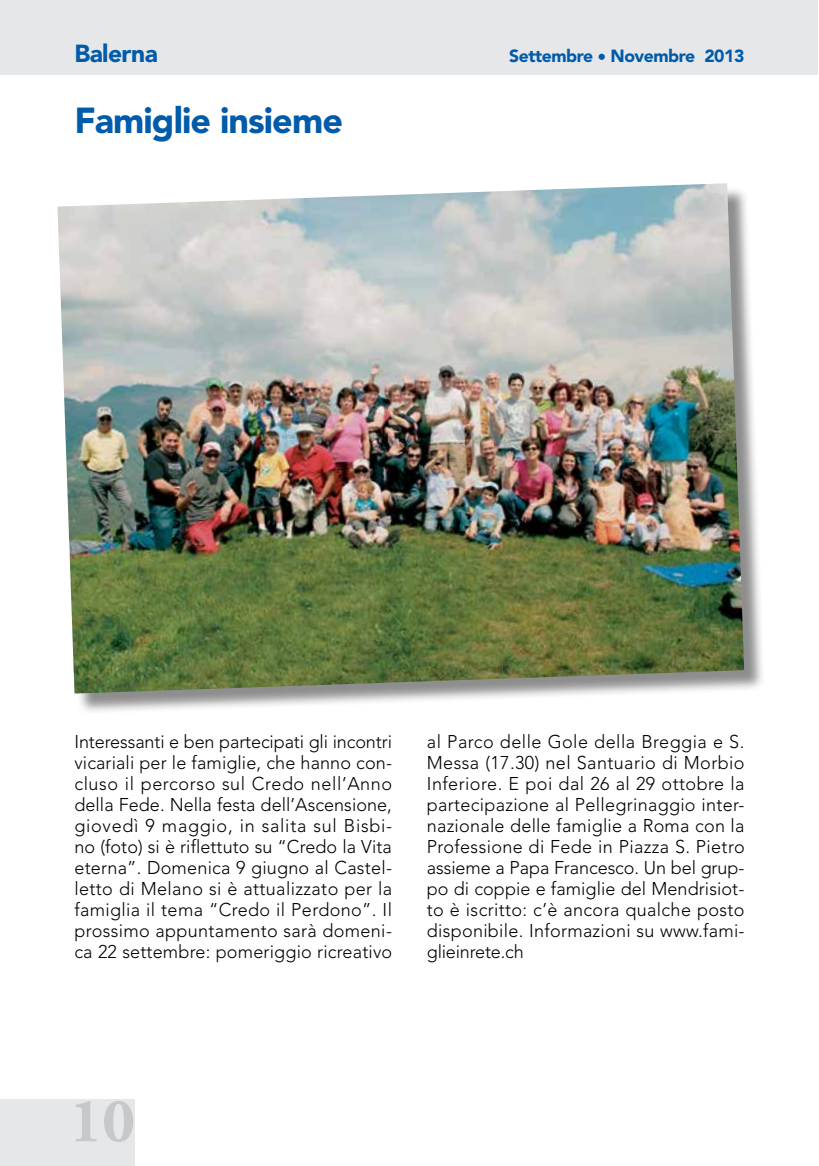
<style>
.page{position:relative;width:819px;height:1166px;background:#fff}
.page>*{position:absolute;margin:0;border:0;box-sizing:border-box;transform-origin:0 0}
.t1{font:700 63px "Adobe Garamond Pro";color:#c7c8ca}
.t2{font:900 35.88px "Avenir";letter-spacing:-.025em;color:#005baa}
.t3{font:900 24.5px "Avenir";letter-spacing:-.025em;color:#005baa}
.t4{font:300 18.38px/21px "Avenir";letter-spacing:.015em;color:#000;text-align:justify}
.t5{font:900 17.5px "Avenir";letter-spacing:-.025em;color:#005baa}
</style>
<div class="page">
<div style="left:0;top:1099px;width:134px;height:67px;background:#e6e7e8"></div>
<div style="left:0;top:0;width:817px;height:74px;background:#e6e7e8"></div>
<div style="left:61px;top:186px;width:704px;height:529px;background:#000;opacity:.45"></div>
<img style="left:57px;top:183px;width:687px;height:510px">
<h3 class="t3" style="left:74px;top:38px;width:85px">Balerna</h3>
<p class="t5" style="left:509px;top:45px;width:237px">Settembre • Novembre 2013</p>
<h2 class="t2" style="left:74px;top:98px;width:270px">Famiglie insieme</h2>
<p class="t4" style="left:74px;top:731px;width:319px">Interessanti e ben partecipati gli incontri vicariali per le famiglie, che hanno con&shy;cluso il percorso sul Credo nell’Anno della Fede. Nella festa dell’Ascensione, giovedì 9 maggio, in salita sul Bisbi&shy;no (foto) si è riflettuto su “Credo la Vita eterna”. Domenica 9 giugno al Castel&shy;letto di Melano si è attualizzato per la famiglia il tema “Credo il Perdono”. Il prossimo appuntamento sarà domeni&shy;ca 22 settembre: pomeriggio ricreativo</p>
<p class="t4" style="left:427px;top:731px;width:319px">al Parco delle Gole della Breggia e S.<br>Messa (17.30) nel Santuario di Morbio Inferiore. E poi dal 26 al 29 ottobre la partecipazione al Pellegrinaggio inter&shy;nazionale delle famiglie a Roma con la Professione di Fede in Piazza S. Pietro assieme a Papa Francesco. Un bel grup&shy;po di coppie e famiglie del Mendrisiot&shy;to è iscritto: c’è ancora qualche posto disponibile. Informazioni su www.fami&shy;glieinrete.ch</p>
<h1 class="t1" style="left:69px;top:1084px;width:67px">10</h1>
</div>
